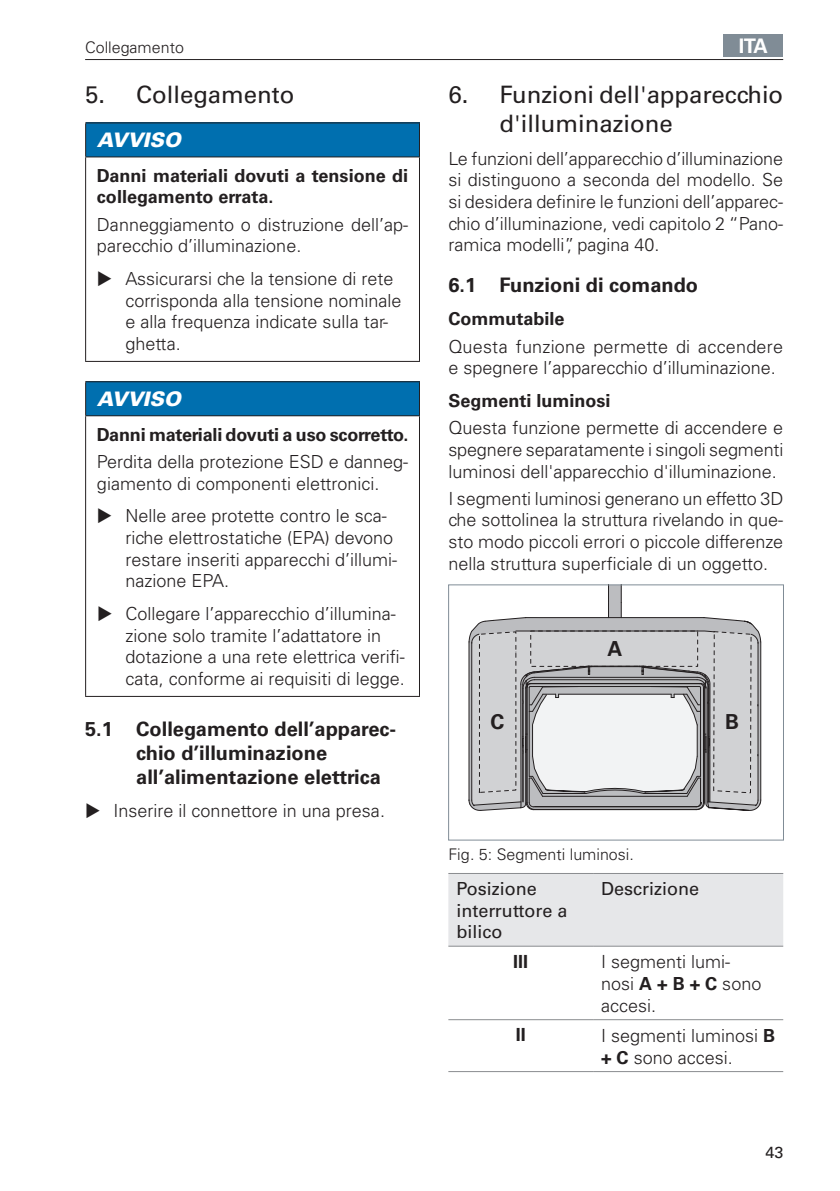
<style>
.page{position:relative;width:840px;height:1191px;background:#fff}
.page>*{position:absolute;margin:0;border:0;box-sizing:border-box;transform-origin:0 0}
.t1{font:24px/28.8px "Univers";color:#231f20}
.t2{font:700 20.8px "Univers";color:#231f20}
.t3{font:700 20px/24px "Univers";color:#231f20}
.t4{font:italic 900 20px "Univers";color:#fff}
.t5{font:700 20px "Univers";color:#fff}
.t6{font:300 18px/21.6px "Univers";color:#231f20}
.t7{font:700 18px/21.6px "Univers";color:#231f20}
.t8{font:18px/21.6px "Univers";color:#231f20}
.t9{font:300 16px "Univers";color:#231f20}
.t10{font:16px "Univers";color:#231f20}
.s1{font-weight:700}
</style>
<div class="page">
<hr style="left:85px;top:59px;width:697px;height:1px;background:#231f20">
<div style="left:723px;top:34px;width:59px;height:23px;background:#808c96"></div>
<div style="left:86px;top:123px;width:333px;height:34px;background:#006faf"></div>
<hr style="left:85px;top:122px;width:335px;height:1px;background:#231f20">
<hr style="left:85px;top:123px;width:1px;height:33px;background:#231f20">
<hr style="left:419px;top:123px;width:1px;height:33px;background:#231f20">
<hr style="left:85px;top:156px;width:335px;height:1px;background:#231f20">
<hr style="left:85px;top:157px;width:1px;height:204px;background:#231f20">
<hr style="left:419px;top:157px;width:1px;height:204px;background:#231f20">
<hr style="left:85px;top:361px;width:335px;height:1px;background:#231f20">
<div style="left:86px;top:382px;width:333px;height:34px;background:#006faf"></div>
<hr style="left:85px;top:381px;width:335px;height:1px;background:#231f20">
<hr style="left:85px;top:382px;width:1px;height:33px;background:#231f20">
<hr style="left:419px;top:382px;width:1px;height:33px;background:#231f20">
<hr style="left:85px;top:415px;width:335px;height:1px;background:#231f20">
<hr style="left:85px;top:416px;width:1px;height:280px;background:#231f20">
<hr style="left:419px;top:416px;width:1px;height:280px;background:#231f20">
<hr style="left:85px;top:696px;width:335px;height:1px;background:#231f20">
<svg style="left:468px;top:586px;width:293px;height:225px"></svg>
<hr style="left:522px;top:688px;width:1px;height:114px;background:#231f20">
<div style="left:717px;top:708px;width:29px;height:27px;background:#d1d2d4"></div>
<div style="left:483px;top:708px;width:28px;height:27px;background:#d1d2d4"></div>
<div style="left:600px;top:635px;width:29px;height:27px;background:#d1d2d4"></div>
<div style="left:448px;top:584px;width:335px;height:256px;border:1px solid #808c96"></div>
<div style="left:448px;top:874px;width:334px;height:72px;background:#e6e7e9"></div>
<hr style="left:448px;top:1019px;width:144px;height:1px;background:#8a8c8f">
<hr style="left:448px;top:1071px;width:144px;height:1px;background:#8a8c8f">
<hr style="left:592px;top:1019px;width:190px;height:1px;background:#8a8c8f">
<hr style="left:592px;top:1071px;width:190px;height:1px;background:#8a8c8f">
<hr style="left:448px;top:873px;width:144px;height:1px;background:#8a8c8f">
<hr style="left:592px;top:873px;width:190px;height:1px;background:#8a8c8f">
<hr style="left:448px;top:946px;width:144px;height:1px;background:#8a8c8f">
<hr style="left:592px;top:946px;width:190px;height:1px;background:#8a8c8f">
<p class="t9" style="left:85px;top:38px;width:100px">Collegamento</p>
<p class="t5" style="left:738px;top:34px;width:31px">ITA</p>
<h1 class="t1" style="left:85px;top:80px;width:211px">5. Collegamento</h1>
<p class="t4" style="left:97px;top:127px;width:85px">AVVISO</p>
<p class="t7" style="left:97px;top:165px;width:312px">Danni materiali dovuti a tensione di collegamento errata.</p>
<p class="t6" style="left:97px;top:213px;width:312px">Danneggiamento o distruzione dell’ap&shy;parecchio d’illuminazione.</p>
<p class="t6" style="left:125px;top:268px;width:277px">Assicurarsi che la tensione di rete corrisponda alla tensione nominale e alla frequenza indicate sulla tar&shy;ghetta.</p>
<p class="t4" style="left:97px;top:386px;width:85px">AVVISO</p>
<p class="t7" style="left:97px;top:423px;width:313px">Danni materiali dovuti a uso scorretto.</p>
<p class="t6" style="left:97px;top:451px;width:312px">Perdita della protezione ESD e danneg&shy;giamento di componenti elettronici.</p>
<p class="t6" style="left:125px;top:505px;width:273px">Nelle aree protette contro le sca&shy;riche elettrostatiche (EPA) devono restare inseriti apparecchi d’illumi&shy;nazione EPA.</p>
<p class="t6" style="left:125px;top:603px;width:281px">Collegare l’apparecchio d’illumina&shy;zione solo tramite l’adattatore in dotazione a una rete elettrica verifi&shy;cata, conforme ai requisiti di legge.</p>
<p class="t3" style="left:136px;top:716px;width:261px;text-indent:-51px">5.1 Collegamento dell’apparec&shy;chio d’illuminazione all’alimentazione elettrica</p>
<p class="t6" style="left:113px;top:799px;width:273px">Inserire il connettore in una presa.</p>
<h1 class="t1" style="left:499px;top:80px;width:285px;text-indent:-51px">6. Funzioni dell'apparecchio d'illuminazione</h1>
<p class="t6" style="left:448px;top:148px;width:336px;text-align:justify">Le funzioni dell’apparecchio d’illuminazione si distinguono a seconda del modello. Se si desidera definire le funzioni dell’apparec&shy;chio d’illuminazione, vedi capitolo 2 “Pano&shy;ramica modelli”, pagina 40.</p>
<p class="t3" style="left:448px;top:273px;width:251px">6.1 Funzioni di comando</p>
<p class="t7" style="left:448px;top:308px;width:118px">Commutabile</p>
<p class="t6" style="left:448px;top:335px;width:336px">Questa funzione permette di accendere e spegnere l’apparecchio d’illuminazione.</p>
<p class="t7" style="left:448px;top:390px;width:164px">Segmenti luminosi</p>
<p class="t6" style="left:448px;top:417px;width:336px;text-align:justify">Questa funzione permette di accendere e spegnere separatamente i singoli segmenti luminosi dell'apparecchio d'illuminazione.</p>
<p class="t6" style="left:448px;top:488px;width:336px;text-align:justify">I segmenti luminosi generano un effetto 3D che sottolinea la struttura rivelando in que&shy;sto modo piccoli errori o piccole differenze nella struttura superficiale di un oggetto.</p>
<p class="t2" style="left:607px;top:636px;width:16px">A</p>
<p class="t2" style="left:490px;top:709px;width:15px">C</p>
<p class="t2" style="left:724px;top:709px;width:15px">B</p>
<p class="t9" style="left:448px;top:844px;width:187px">Fig. 5: Segmenti luminosi.</p>
<p class="t8" style="left:456px;top:878px;width:113px">Posizione interruttore a bilico</p>
<p class="t8" style="left:600px;top:878px;width:100px">Descrizione</p>
<p class="t7" style="left:513px;top:950px;width:17px">III</p>
<p class="t6" style="left:600px;top:951px;width:162px">I segmenti lumi&shy;nosi <span class="s1">A + B + C</span> sono accesi.</p>
<p class="t7" style="left:515px;top:1024px;width:12px">II</p>
<p class="t6" style="left:600px;top:1024px;width:175px">I segmenti luminosi <span class="s1">B + C</span> sono accesi.</p>
<p class="t10" style="left:765px;top:1142px;width:19px">43</p>
</div>
